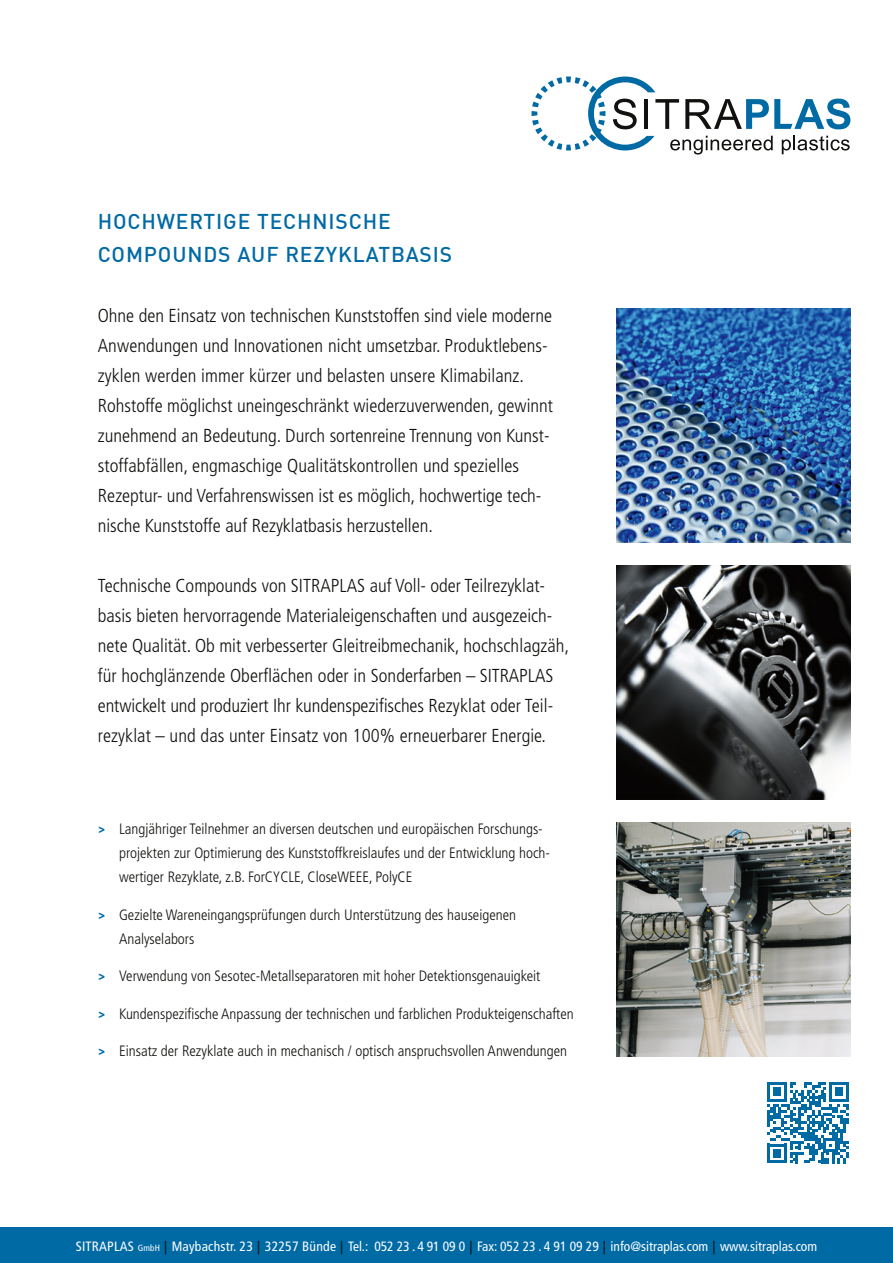
<style>
.page{position:relative;width:893px;height:1263px;background:#fff}
.page>*{position:absolute;margin:0;border:0;box-sizing:border-box;transform-origin:0 0}
.t1{font:500 21px/33px "DIN Offc";letter-spacing:.04em;color:#006aa5}
.t2{font:300 condensed 18.75px/30px "Frutiger LT Std";color:#11110f}
.t3{font:300 condensed 15px/24px "Frutiger LT Std";color:#11110f}
.t4{font:condensed 13.5px "Frutiger LT Std";color:#fff}
.s1{font-family:"DIN Offc";font-weight:500;font-stretch:normal;color:#006aa5}
.s2{font-size:9px}
.s3{color:#11110f}
</style>
<div class="page">
<div style="left:0;top:1228px;width:893px;height:35px;background:#006aa5"></div>
<svg style="left:531px;top:77px;width:319px;height:78px"></svg>
<img style="left:617px;top:308px;width:233px;height:234px">
<img style="left:617px;top:566px;width:233px;height:233px">
<svg style="left:767px;top:1082px;width:82px;height:81px"></svg>
<img style="left:617px;top:823px;width:233px;height:234px">
<p class="t1" style="left:98px;top:204px;width:356px">HOCHWERTIGE TECHNISCHE<br>COMPOUNDS AUF REZYKLATBASIS</p>
<p class="t2" style="left:98px;top:300px;width:457px">Ohne den Einsatz von technischen Kunststoffen sind viele moderne Anwendungen und Innovationen nicht umsetzbar. Produktlebens&shy;zyklen werden immer kürzer und belasten unsere Klimabilanz.<br>Rohstoffe möglichst uneingeschränkt wiederzuverwenden, gewinnt zunehmend an Bedeutung. Durch sortenreine Trennung von Kunst&shy;stoffabfällen, engmaschige Qualitätskontrollen und spezielles Rezeptur- und Verfahrenswissen ist es möglich, hochwertige tech&shy;nische Kunststoffe auf Rezyklatbasis herzustellen.</p>
<p class="t2" style="left:98px;top:570px;width:473px">Technische Compounds von SITRAPLAS auf Voll- oder Teilrezyklat&shy;basis bieten hervorragende Materialeigenschaften und ausgezeich&shy;nete Qualität. Ob mit verbesserter Gleitreibmechanik, hochschlagzäh, für hochglänzende Oberflächen oder in Sonderfarben – SITRAPLAS entwickelt und produziert Ihr kundenspezifisches Rezyklat oder Teil&shy;rezyklat – und das unter Einsatz von 100% erneuerbarer Energie.</p>
<p class="t3" style="left:119px;top:817px;width:432px;text-indent:-21px"><span class="s1">&gt;</span> Langjähriger Teilnehmer an diversen deutschen und europäischen Forschungs&shy;projekten zur Optimierung des Kunststoffkreislaufes und der Entwicklung hoch&shy;wertiger Rezyklate, z.B. ForCYCLE, CloseWEEE, PolyCE</p>
<p class="t3" style="left:119px;top:903px;width:398px;text-indent:-21px"><span class="s1">&gt;</span> Gezielte Wareneingangsprüfungen durch Unterstützung des hauseigenen<br>Analyselabors</p>
<p class="t3" style="left:98px;top:964px;width:444px"><span class="s1">&gt;</span> Verwendung von Sesotec-Metallseparatoren mit hoher Detektionsgenauigkeit</p>
<p class="t3" style="left:98px;top:1002px;width:477px"><span class="s1">&gt;</span> Kundenspezifische Anpassung der technischen und farblichen Produkteigenschaften</p>
<p class="t3" style="left:98px;top:1039px;width:471px"><span class="s1">&gt;</span> Einsatz der Rezyklate auch in mechanisch / optisch anspruchsvollen Anwendungen</p>
<p class="t4" style="left:76px;top:1239px;width:743px">SITRAPLAS <span class="s2">GmbH</span> <span class="s3">|</span> Maybachstr. 23 <span class="s3">|</span> 32257 Bünde <span class="s3">|</span> Tel.: 052 23 . 4 91 09 0 <span class="s3">|</span> Fax: 052 23 . 4 91 09 29 <span class="s3">|</span> info@sitraplas.com <span class="s3">|</span> www.sitraplas.com</p>
</div>
